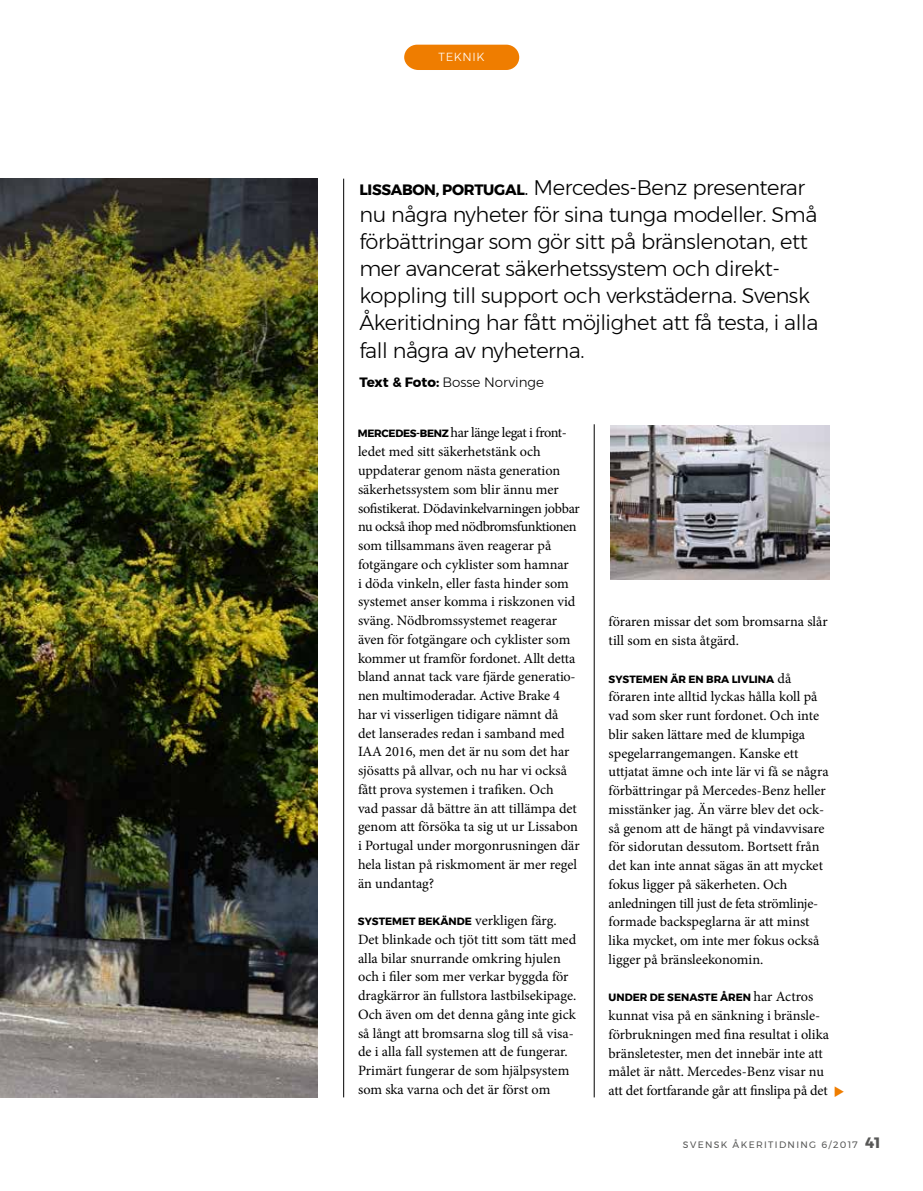
<style>
.page{position:relative;width:923px;height:1191px;background:#fff}
.page>*{position:absolute;margin:0;border:0;box-sizing:border-box;transform-origin:0 0}
.t1{font:300 21px/27.3px "Montserrat";letter-spacing:-.02em;color:#000}
.t2{font:14.25px/18.8px "Minion Pro";letter-spacing:-.005em;color:#000}
.t3{font:300 13.5px "Montserrat";color:#000}
.t4{font:300 11.7px "Montserrat";letter-spacing:.05em;color:#fff}
.t5{font:700 10.5px "Montserrat";color:#000}
.t6{font:9.3px "Montserrat";letter-spacing:.145em;color:#575756}
.s1{font-weight:700;font-size:15px}
.s2{font-weight:700}
.s3{font-family:"Montserrat";font-weight:700;font-size:10.5px}
.s4{font-family:"Minion Pro";font-weight:400;font-size:14.25px}
</style>
<div class="page">
<img style="left:610px;top:425px;width:219px;height:154px">
<img style="left:0;top:179px;width:318px;height:918px">
<hr style="left:343px;top:179px;width:1px;height:918px;background:#000">
<hr style="left:594px;top:424px;width:1px;height:673px;background:#000">
<div style="left:404px;top:45px;width:115px;height:25px;background:#ef7d00"></div>
<p class="t4" style="left:439px;top:48px;width:47px">TEKNIK</p>
<p class="t1" style="left:359px;top:173px;width:460px"><span class="s1">LISSABON, PORTUGAL</span>. Mercedes-Benz presenterar nu några nyheter för sina tunga modeller. Små förbättringar som gör sitt på bränslenotan, ett mer avancerat säkerhetssystem och direkt&shy;koppling till support och verkstäderna. Svensk Åkeritidning har fått möjlighet att få testa, i alla fall några av nyheterna.</p>
<p class="t3" style="left:359px;top:372px;width:186px"><span class="s2">Text &amp; Foto:</span> Bosse Norvinge</p>
<p class="t2" style="left:358px;top:423px;width:223px"><span class="s3">MERCEDES-BENZ</span> har länge legat i front&shy;ledet med sitt säkerhetstänk och uppdaterar genom nästa generation säkerhetssystem som blir ännu mer sofistikerat. Dödavinkelvarningen jobbar nu också ihop med nödbromsfunktionen som tillsammans även reagerar på fotgängare och cyklister som hamnar<br>i döda vinkeln, eller fasta hinder som systemet anser komma i riskzonen vid sväng. Nödbromssystemet reagerar även för fotgängare och cyklister som kommer ut framför fordonet. Allt detta bland annat tack vare fjärde generatio&shy;nen multimoderadar. Active Brake 4 har vi visserligen tidigare nämnt då det lanserades redan i samband med IAA 2016, men det är nu som det har sjösatts på allvar, och nu har vi också fått prova systemen i trafiken. Och<br>vad passar då bättre än att tillämpa det genom att försöka ta sig ut ur Lissabon i Portugal under morgonrusningen där hela listan på riskmoment är mer regel än undantag?</p>
<p class="t5" style="left:358px;top:913px;width:200px">SYSTEMET BEKÄNDE <span class="s4">verkligen färg.</span></p>
<p class="t2" style="left:358px;top:930px;width:220px">Det blinkade och tjöt titt som tätt med alla bilar snurrande omkring hjulen och i filer som mer verkar byggda för dragkärror än fullstora lastbilsekipage.<br>Och även om det denna gång inte gick så långt att bromsarna slog till så visa&shy;de i alla fall systemen att de fungerar.<br>Primärt fungerar de som hjälpsystem som ska varna och det är först om</p>
<p class="t2" style="left:608px;top:612px;width:220px">föraren missar det som bromsarna slår till som en sista åtgärd.</p>
<p class="t5" style="left:608px;top:670px;width:184px">SYSTEMEN ÄR EN BRA LIVLINA <span class="s4">då</span></p>
<p class="t2" style="left:608px;top:687px;width:221px">föraren inte alltid lyckas hålla koll på vad som sker runt fordonet. Och inte blir saken lättare med de klumpiga spegelarrangemangen. Kanske ett uttjatat ämne och inte lär vi få se några förbättringar på Mercedes-Benz heller misstänker jag. Än värre blev det ock&shy;så genom att de hängt på vindavvisare för sidorutan dessutom. Bortsett från det kan inte annat sägas än att mycket fokus ligger på säkerheten. Och anledningen till just de feta strömlinje&shy;formade backspeglarna är att minst lika mycket, om inte mer fokus också ligger på bränsleekonomin.</p>
<p class="t5" style="left:608px;top:989px;width:206px">UNDER DE SENASTE ÅREN <span class="s4">har Actros</span></p>
<p class="t2" style="left:608px;top:1006px;width:222px">kunnat visa på en sänkning i bränsle&shy;förbrukningen med fina resultat i olika bränsletester, men det innebär inte att målet är nått. Mercedes-Benz visar nu att det fortfarande går att finslipa på det</p>
<p class="t6" style="left:683px;top:1138px;width:199px">SVENSK ÅKERITIDNING 6/2017 <span class="s1">41</span></p>
</div>
